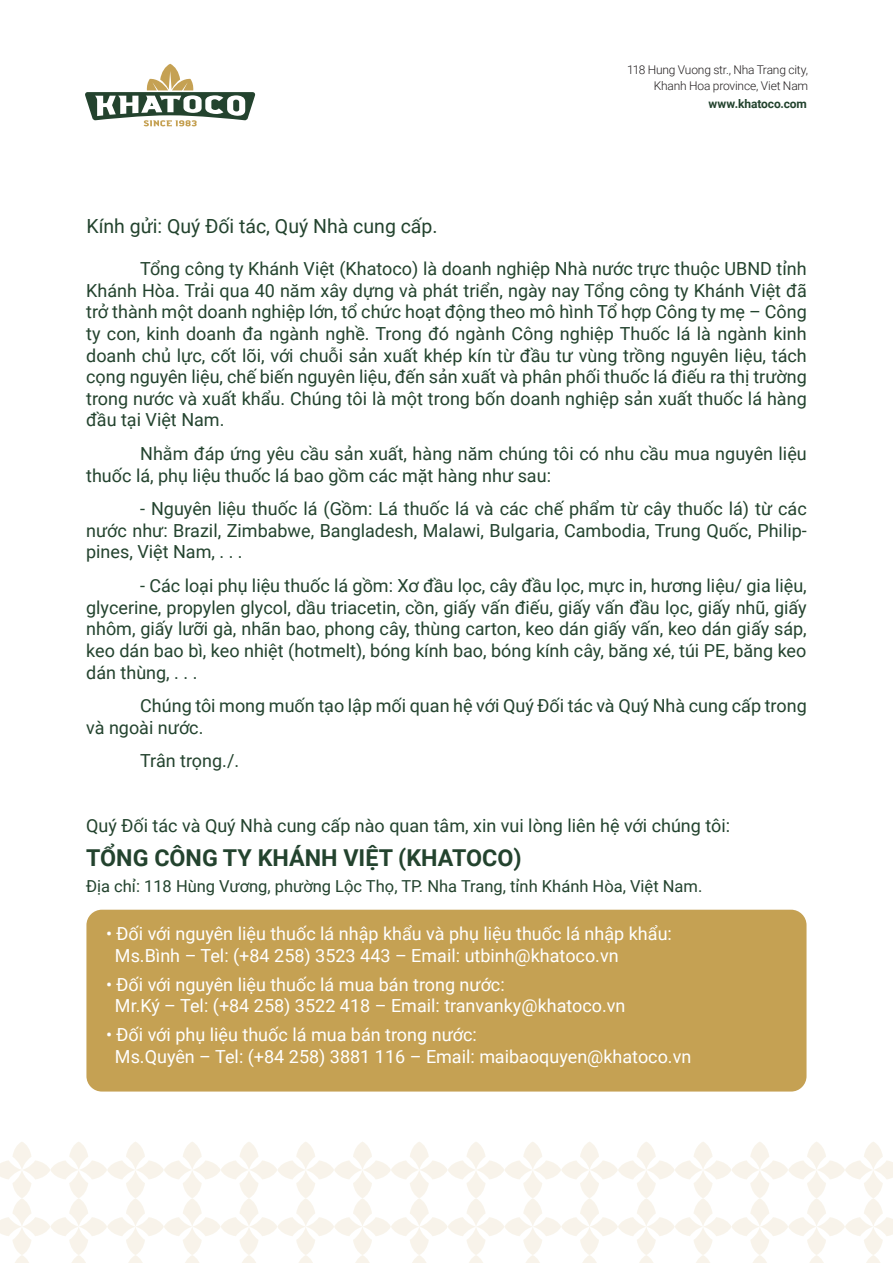
<style>
.page{position:relative;width:893px;height:1263px;background:#fff}
.page>*{position:absolute;margin:0;border:0;box-sizing:border-box;transform-origin:0 0}
.t1{font:700 23.25px "Roboto";color:#23432e}
.t2{font:19.5px "Roboto";color:#23432e}
.t3{font:18px/21.6px "Roboto";color:#23432e;text-align:justify}
.t4{font:18px/21.6px "Roboto";color:#fff}
.t5{font:16.5px "Roboto";color:#23432e}
.t6{font:300 12px/16px "Roboto";letter-spacing:-.015em;color:#231f20;text-align:right}
.t7{font:700 12px "Roboto";letter-spacing:-.005em;color:#23432e}
</style>
<div class="page">
<svg style="left:0;top:1142px;width:893px;height:121px"></svg>
<svg style="left:85px;top:64px;width:171px;height:62px"></svg>
<div style="left:86px;top:910px;width:720px;height:181px;background:#c5a153;border-radius:15px"></div>
<p class="t6" style="left:627px;top:61px;width:182px">118 Hung Vuong str., Nha Trang city,<br>Khanh Hoa province, Viet Nam</p>
<p class="t7" style="left:709px;top:95px;width:100px">www.khatoco.com</p>
<p class="t2" style="left:86px;top:212px;width:353px">Kính gửi: Quý Đối tác, Quý Nhà cung cấp.</p>
<p class="t3" style="left:86px;top:257px;width:722px;text-indent:54px">Tổng công ty Khánh Việt (Khatoco) là doanh nghiệp Nhà nước trực thuộc UBND tỉnh Khánh Hòa. Trải qua 40 năm xây dựng và phát triển, ngày nay Tổng công ty Khánh Việt đã trở thành một doanh nghiệp lớn, tổ chức hoạt động theo mô hình Tổ hợp Công ty mẹ – Công ty con, kinh doanh đa ngành nghề. Trong đó ngành Công nghiệp Thuốc lá là ngành kinh doanh chủ lực, cốt lõi, với chuỗi sản xuất khép kín từ đầu tư vùng trồng nguyên liệu, tách cọng nguyên liệu, chế biến nguyên liệu, đến sản xuất và phân phối thuốc lá điếu ra thị trường trong nước và xuất khẩu. Chúng tôi là một trong bốn doanh nghiệp sản xuất thuốc lá hàng đầu tại Việt Nam.</p>
<p class="t3" style="left:86px;top:442px;width:722px;text-indent:54px">Nhằm đáp ứng yêu cầu sản xuất, hàng năm chúng tôi có nhu cầu mua nguyên liệu thuốc lá, phụ liệu thuốc lá bao gồm các mặt hàng như sau:</p>
<p class="t3" style="left:86px;top:497px;width:722px;text-indent:54px">- Nguyên liệu thuốc lá (Gồm: Lá thuốc lá và các chế phẩm từ cây thuốc lá) từ các nước như: Brazil, Zimbabwe, Bangladesh, Malawi, Bulgaria, Cambodia, Trung Quốc, Philip&shy;pines, Việt Nam, . . .</p>
<p class="t3" style="left:86px;top:574px;width:722px;text-indent:54px">- Các loại phụ liệu thuốc lá gồm: Xơ đầu lọc, cây đầu lọc, mực in, hương liệu/ gia liệu, glycerine, propylen glycol, dầu triacetin, cồn, giấy vấn điếu, giấy vấn đầu lọc, giấy nhũ, giấy nhôm, giấy lưỡi gà, nhãn bao, phong cây, thùng carton, keo dán giấy vấn, keo dán giấy sáp, keo dán bao bì, keo nhiệt (hotmelt), bóng kính bao, bóng kính cây, băng xé, túi PE, băng keo dán thùng, . . .</p>
<p class="t3" style="left:86px;top:694px;width:722px;text-indent:54px">Chúng tôi mong muốn tạo lập mối quan hệ với Quý Đối tác và Quý Nhà cung cấp trong và ngoài nước.</p>
<p class="t3" style="left:140px;top:749px;width:100px">Trân trọng./.</p>
<p class="t3" style="left:86px;top:814px;width:645px">Quý Đối tác và Quý Nhà cung cấp nào quan tâm, xin vui lòng liên hệ với chúng tôi:</p>
<p class="t1" style="left:86px;top:841px;width:437px">TỔNG CÔNG TY KHÁNH VIỆT (KHATOCO)</p>
<p class="t5" style="left:86px;top:875px;width:618px">Địa chỉ: 118 Hùng Vương, phường Lộc Thọ, TP. Nha Trang, tỉnh Khánh Hòa, Việt Nam.</p>
<p class="t4" style="left:115px;top:922px;width:558px;text-indent:-9px">• Đối với nguyên liệu thuốc lá nhập khẩu và phụ liệu thuốc lá nhập khẩu:<br>Ms.Bình – Tel: (+84 258) 3523 443 – Email: utbinh@khatoco.vn</p>
<p class="t4" style="left:115px;top:973px;width:512px;text-indent:-9px">• Đối với nguyên liệu thuốc lá mua bán trong nước:<br>Mr.Ký – Tel: (+84 258) 3522 418 – Email: tranvanky@khatoco.vn</p>
<p class="t4" style="left:115px;top:1023px;width:578px;text-indent:-9px">• Đối với phụ liệu thuốc lá mua bán trong nước:<br>Ms.Quyên – Tel: (+84 258) 3881 116 – Email: maibaoquyen@khatoco.vn</p>
</div>
